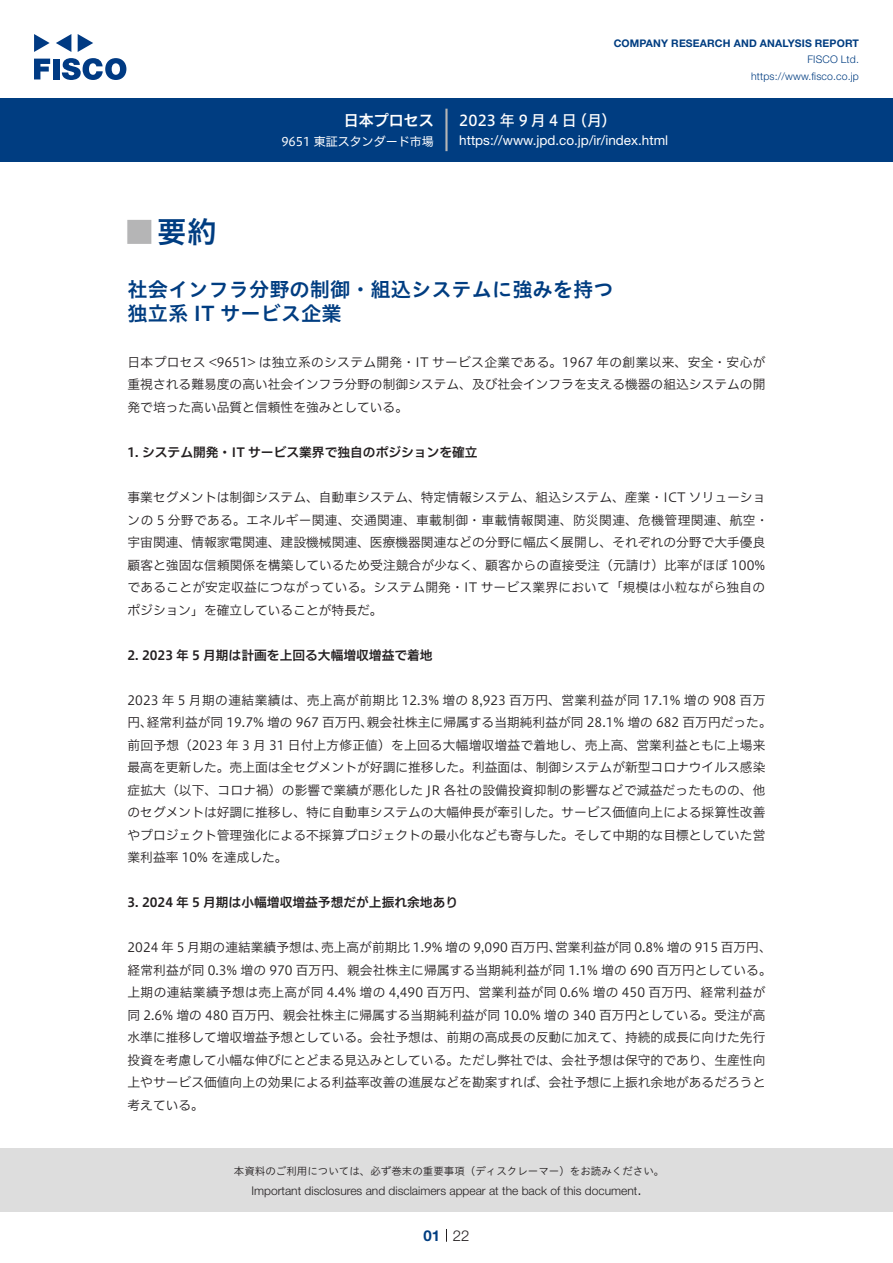
<style>
.page{position:relative;width:893px;height:1263px;background:#fff}
.page>*{position:absolute;margin:0;border:0;box-sizing:border-box;transform-origin:0 0}
.t1{font:30px "Hiragino UD Sans Std N W6";color:#003d81}
.t2{font:24px "Hiragino UD Sans Std N W6";color:#b5b5b6}
.t3{font:20.25px/24px "Hiragino UD Sans Std W6";color:#003d81}
.t4{font:15px "Hiragino UD Sans F Std N W5";letter-spacing:.215em;color:#fff}
.t5{font:15px "Hiragino UD Sans F Std N W6";color:#fff}
.t6{font:300 15px "Helvetica Neue LT Std";color:#231f20}
.t7{font:700 15px "Helvetica Neue LT Std";color:#003d81}
.t8{font:13.5px "Helvetica Neue LT Std";color:#fff}
.t9{font:12.75px/22.5px "Hiragino UD Sans F Std N W3";color:#231f20}
.t10{font:12.75px "Hiragino UD Sans F Std N W6";color:#231f20}
.t11{font:300 12px "Helvetica Neue LT Std";color:#231f20}
.t12{font:12px "Hiragino UD Sans F Std N W4";color:#fff}
.t13{font:10.5px "Hiragino UD Sans Std W3";color:#231f20}
.t14{font:700 10.5px "Helvetica Neue LT Std";letter-spacing:.015em;color:#003d81}
.t15{font:300 10.5px/16.5px "Helvetica Neue LT Std";letter-spacing:.015em;color:#003d81;text-align:right}
</style>
<div class="page">
<div style="left:0;top:1148px;width:893px;height:64px;background:#ddd"></div>
<svg style="left:34px;top:59px;width:16px;height:20px"></svg>
<div style="left:53px;top:59px;width:6px;height:20px;background:#003a83"></div>
<svg style="left:62px;top:58px;width:64px;height:22px"></svg>
<svg style="left:34px;top:34px;width:16px;height:18px"></svg>
<svg style="left:78px;top:34px;width:15px;height:18px"></svg>
<svg style="left:56px;top:34px;width:15px;height:18px"></svg>
<div style="left:0;top:98px;width:893px;height:64px;background:#003d81"></div>
<hr style="left:445px;top:109px;width:3px;height:42px;background:#b5b5b6">
<svg style="left:446px;top:1229px;width:1px;height:13px"></svg>
<p class="t5" style="left:344px;top:109px;width:92px">日本プロセス</p>
<p class="t12" style="left:281px;top:132px;width:154px">9651 東証スタンダード市場</p>
<p class="t14" style="left:614px;top:37px;width:247px">COMPANY RESEARCH AND ANALYSIS REPORT</p>
<p class="t15" style="left:751px;top:51px;width:109px">FISCO Ltd. https://www.fisco.co j p.</p>
<p class="t4" style="left:459px;top:109px;width:119px">2023年9月4日</p>
<p class="t4" style="left:572px;top:109px;width:46px">（月(</p>
<p class="t8" style="left:459px;top:132px;width:210px">https://www.jpd.co j p. /i r/ index.html</p>
<h1 class="t1" style="left:157px;top:209px;width:61px">要約</h1>
<h2 class="t2" style="left:128px;top:213px;width:25px">█</h2>
<h3 class="t3" style="left:128px;top:276px;width:487px">社会インフラ分野の制御・組込システムに強みを持つ独立系 IT サービス企業</h3>
<p class="t9" style="left:128px;top:350px;width:639px;text-align:justify">日本プロセス &lt;9651&gt; は独立系のシステム開発・IT サービス企業である。1967 年の創業以来、安全・安心が重視される難易度の高い社会インフラ分野の制御システム、及び社会インフラを支える機器の組込システムの開発で培った高い品質と信頼性を強みとしている。</p>
<p class="t10" style="left:128px;top:442px;width:352px">1. システム開発・IT サービス業界で独自のポジションを確立</p>
<p class="t9" style="left:128px;top:485px;width:642px">事業セグメントは制御システム、自動車システム、特定情報システム、組込システム、産業・ICT ソリューションの 5 分野である。エネルギー関連、交通関連、車載制御・車載情報関連、防災関連、危機管理関連、航空・宇宙関連、情報家電関連、建設機械関連、医療機器関連などの分野に幅広く展開し、それぞれの分野で大手優良顧客と強固な信頼関係を構築しているため受注競合が少なく、顧客からの直接受注（元請け）比率がほぼ 100%であることが安定収益につながっている。システム開発・IT サービス業界において「規模は小粒ながら独自のポジション」を確立していることが特長だ。</p>
<p class="t10" style="left:128px;top:645px;width:307px">2. 2023 年 5 月期は計画を上回る大幅増収増益で着地</p>
<p class="t9" style="left:367px;top:688px;width:406px;text-indent:-239px">2023 年 5 月期の連結業績は、売上高が前期比 12.3% 増の 8,923 百万円、営業利益が同 17.1% 増の 908 百万親会社株主に帰属する当期純利益が同 28.1% 増の 682 百万円だった。</p>
<p class="t9" style="left:147px;top:710px;width:228px">経常利益が同 19.7% 増の 967 百万円、</p>
<p class="t9" style="left:128px;top:710px;width:639px">円、<br>前回予想（2023 年 3 月 31 日付上方修正値）を上回る大幅増収増益で着地し、売上高、営業利益ともに上場来最高を更新した。売上面は全セグメントが好調に推移した。利益面は、制御システムが新型コロナウイルス感染症拡大（以下、コロナ禍）の影響で業績が悪化した JR 各社の設備投資抑制の影響などで減益だったものの、他のセグメントは好調に推移し、特に自動車システムの大幅伸長が牽引した。サービス価値向上による採算性改善やプロジェクト管理強化による不採算プロジェクトの最小化なども寄与した。そして中期的な目標としていた営業利益率 10% を達成した。</p>
<p class="t10" style="left:128px;top:892px;width:332px">3. 2024 年 5 月期は小幅増収増益予想だが上振れ余地あり</p>
<p class="t9" style="left:555px;top:935px;width:218px">営業利益が同 0.8% 増の 915 百万円、</p>
<p class="t9" style="left:321px;top:935px;width:242px">売上高が前期比 1.9% 増の 9,090 百万円、</p>
<p class="t9" style="left:128px;top:935px;width:646px">2024 年 5 月期の連結業績予想は、<br>経常利益が同 0.3% 増の 970 百万円、親会社株主に帰属する当期純利益が同 1.1% 増の 690 百万円としている。上期の連結業績予想は売上高が同 4.4% 増の 4,490 百万円、営業利益が同 0.6% 増の 450 百万円、経常利益が同 2.6% 増の 480 百万円、親会社株主に帰属する当期純利益が同 10.0% 増の 340 百万円としている。受注が高水準に推移して増収増益予想としている。会社予想は、前期の高成長の反動に加えて、持続的成長に向けた先行投資を考慮して小幅な伸びにとどまる見込みとしている。ただし弊社では、会社予想は保守的であり、生産性向上やサービス価値向上の効果による利益率改善の進展などを勘案すれば、会社予想に上振れ余地があるだろうと考えている。</p>
<p class="t13" style="left:234px;top:1163px;width:432px">本資料のご利用については、必ず巻末の重要事項（ディスクレーマー）をお読みください。</p>
<p class="t6" style="left:637px;top:1180px;width:6px">.</p>
<p class="t11" style="left:251px;top:1183px;width:387px">Important disclosures and disclaimers appear at the back of this document</p>
<p class="t7" style="left:423px;top:1226px;width:18px">01</p>
<p class="t6" style="left:453px;top:1226px;width:18px">22</p>
</div>
